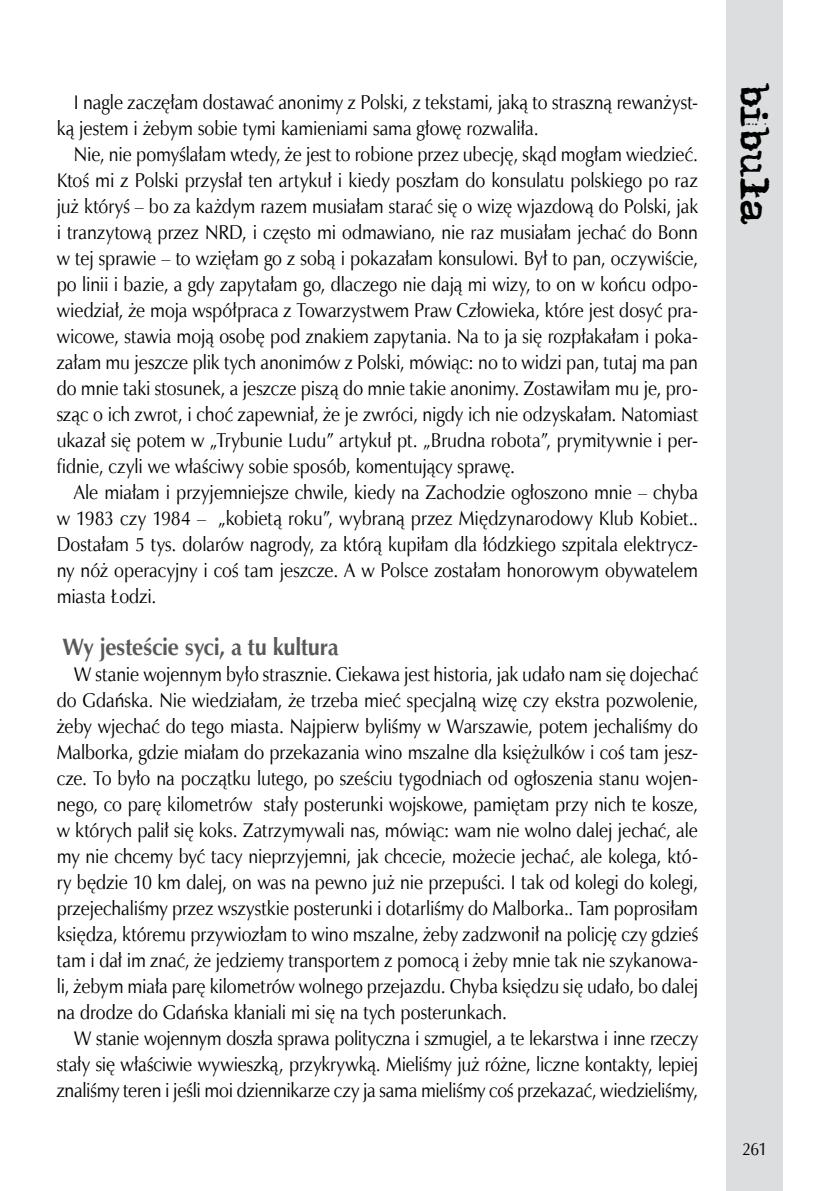
<style>
.page{position:relative;width:840px;height:1191px;background:#fff}
.page>*{position:absolute;margin:0;border:0;box-sizing:border-box;transform-origin:0 0}
.t1{font:36px "Maszyna";letter-spacing:-.02em;color:#000}
.t2{font:700 24px "Zapf Humnst EU";letter-spacing:-.01em;color:#58595b;scale:.9 1}
.t3{font:20px/26px "Zapf Humnst EU";letter-spacing:-.005em;color:#000;text-align:justify;scale:.9 1}
.t4{font:18px "Zapf Humnst EU";color:#000;scale:.9 1}
</style>
<div class="page">
<div style="left:726px;top:0;width:56px;height:1191px;background:#dcddde"></div>
<p class="t3" style="left:57px;top:89px;width:713px;text-indent:17px">I nagle zaczęłam dostawać anonimy z Polski, z tekstami, jaką to straszną rewanżyst&shy;ką jestem i żebym sobie tymi kamieniami sama głowę rozwaliła.</p>
<p class="t3" style="left:57px;top:141px;width:713px;text-indent:17px">Nie, nie pomyślałam wtedy, że jest to robione przez ubecję, skąd mogłam wiedzieć.<br>Ktoś mi z Polski przysłał ten artykuł i kiedy poszłam do konsulatu polskiego po raz już któryś – bo za każdym razem musiałam starać się o wizę wjazdową do Polski, jak i tranzytową przez NRD, i często mi odmawiano, nie raz musiałam jechać do Bonn w tej sprawie – to wzięłam go z sobą i pokazałam konsulowi. Był to pan, oczywiście, po linii i bazie, a gdy zapytałam go, dlaczego nie dają mi wizy, to on w końcu odpo&shy;wiedział, że moja współpraca z Towarzystwem Praw Człowieka, które jest dosyć pra&shy;wicowe, stawia moją osobę pod znakiem zapytania. Na to ja się rozpłakałam i poka&shy;załam mu jeszcze plik tych anonimów z Polski, mówiąc: no to widzi pan, tutaj ma pan do mnie taki stosunek, a jeszcze piszą do mnie takie anonimy. Zostawiłam mu je, pro&shy;sząc o ich zwrot, i choć zapewniał, że je zwróci, nigdy ich nie odzyskałam. Natomiast ukazał się potem w „Trybunie Ludu” artykuł pt. „Brudna robota”, prymitywnie i per&shy;fidnie, czyli we właściwy sobie sposób, komentujący sprawę.</p>
<p class="t3" style="left:57px;top:479px;width:713px;text-indent:17px">Ale miałam i przyjemniejsze chwile, kiedy na Zachodzie ogłoszono mnie – chyba w 1983 czy 1984 – „kobietą roku”, wybraną przez Międzynarodowy Klub Kobiet..<br>Dostałam 5 tys. dolarów nagrody, za którą kupiłam dla łódzkiego szpitala elektrycz&shy;ny nóż operacyjny i coś tam jeszcze. A w Polsce zostałam honorowym obywatelem miasta Łodzi.</p>
<p class="t2" style="left:63px;top:632px;width:308px">Wy jesteście syci, a tu kultura</p>
<p class="t3" style="left:57px;top:661px;width:713px;text-indent:17px">W stanie wojennym było strasznie. Ciekawa jest historia, jak udało nam się dojechać do Gdańska. Nie wiedziałam, że trzeba mieć specjalną wizę czy ekstra pozwolenie, żeby wjechać do tego miasta. Najpierw byliśmy w Warszawie, potem jechaliśmy do Malborka, gdzie miałam do przekazania wino mszalne dla księżulków i coś tam jesz&shy;cze. To było na początku lutego, po sześciu tygodniach od ogłoszenia stanu wojen&shy;nego, co parę kilometrów stały posterunki wojskowe, pamiętam przy nich te kosze, w których palił się koks. Zatrzymywali nas, mówiąc: wam nie wolno dalej jechać, ale my nie chcemy być tacy nieprzyjemni, jak chcecie, możecie jechać, ale kolega, któ&shy;ry będzie 10 km dalej, on was na pewno już nie przepuści. I tak od kolegi do kolegi, przejechaliśmy przez wszystkie posterunki i dotarliśmy do Malborka.. Tam poprosiłam księdza, któremu przywiozłam to wino mszalne, żeby zadzwonił na policję czy gdzieś tam i dał im znać, że jedziemy transportem z pomocą i żeby mnie tak nie szykanowa&shy;li, żebym miała parę kilometrów wolnego przejazdu. Chyba księdzu się udało, bo dalej na drodze do Gdańska kłaniali mi się na tych posterunkach.</p>
<p class="t3" style="left:57px;top:1025px;width:713px;text-indent:17px">W stanie wojennym doszła sprawa polityczna i szmugiel, a te lekarstwa i inne rzeczy stały się właściwie wywieszką, przykrywką. Mieliśmy już różne, liczne kontakty, lepiej znaliśmy teren i jeśli moi dziennikarze czy ja sama mieliśmy coś przekazać, wiedzieliśmy,</p>
<h1 class="t1" style="left:774px;top:83px;width:143px;rotate:90deg">bibuła</h1>
<p class="t4" style="left:741px;top:1137px;width:30px">261</p>
</div>
